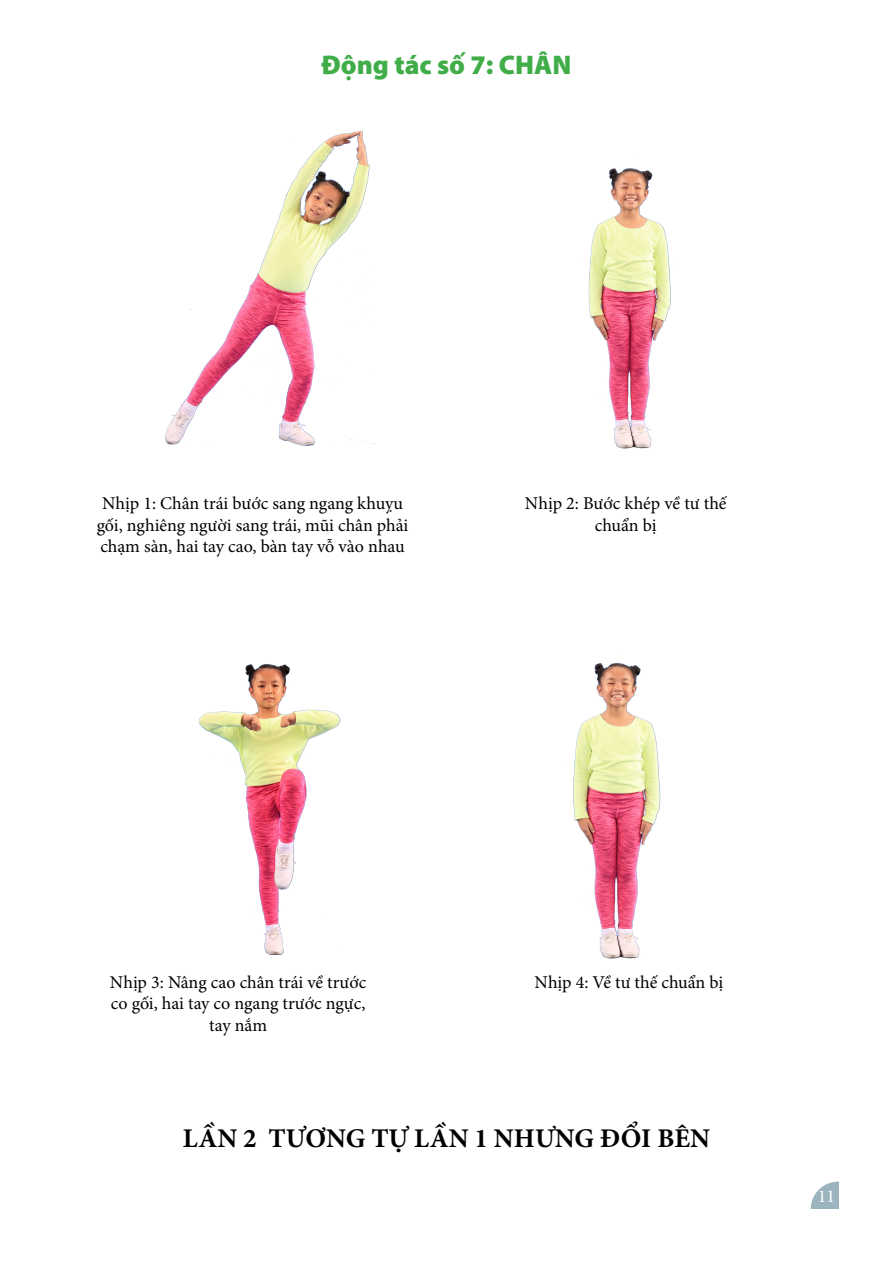
<style>
.page{position:relative;width:893px;height:1263px;background:#fff}
.page>*{position:absolute;margin:0;border:0;box-sizing:border-box;transform-origin:0 0}
.t1{font:700 27px "Minion Pro";color:#000}
.t2{font:900 27px "Myriad Pro";color:#41ad49}
.t3{font:18px/21.6px "Minion Pro";letter-spacing:-.005em;color:#000;text-align:center}
.t4{font:18px "Minion Pro";color:#fff}
</style>
<div class="page">
<img style="left:165px;top:130px;width:211px;height:316px">
<img style="left:588px;top:168px;width:83px;height:281px">
<img style="left:198px;top:664px;width:143px;height:291px">
<img style="left:573px;top:662px;width:88px;height:297px">
<svg style="left:811px;top:1182px;width:28px;height:27px"></svg>
<p class="t2" style="left:321px;top:47px;width:251px">Động tác số 7: CHÂN</p>
<p class="t3" style="left:97px;top:493px;width:313px">Nhịp 1: Chân trái bước sang ngang khuỵu gối, nghiêng người sang trái, mũi chân phải chạm sàn, hai tay cao, bàn tay vỗ vào nhau</p>
<p class="t3" style="left:525px;top:493px;width:203px">Nhịp 2: Bước khép về tư thế chuẩn bị</p>
<p class="t3" style="left:110px;top:971px;width:258px">Nhịp 3: Nâng cao chân trái về trước co gối, hai tay co ngang trước ngực, tay nắm</p>
<p class="t3" style="left:534px;top:971px;width:190px">Nhịp 4: Về tư thế chuẩn bị</p>
<p class="t1" style="left:183px;top:1119px;width:529px">LẦN 2 TƯƠNG TỰ LẦN 1 NHƯNG ĐỔI BÊN</p>
<p class="t4" style="left:818px;top:1184px;width:19px">11</p>
</div>
